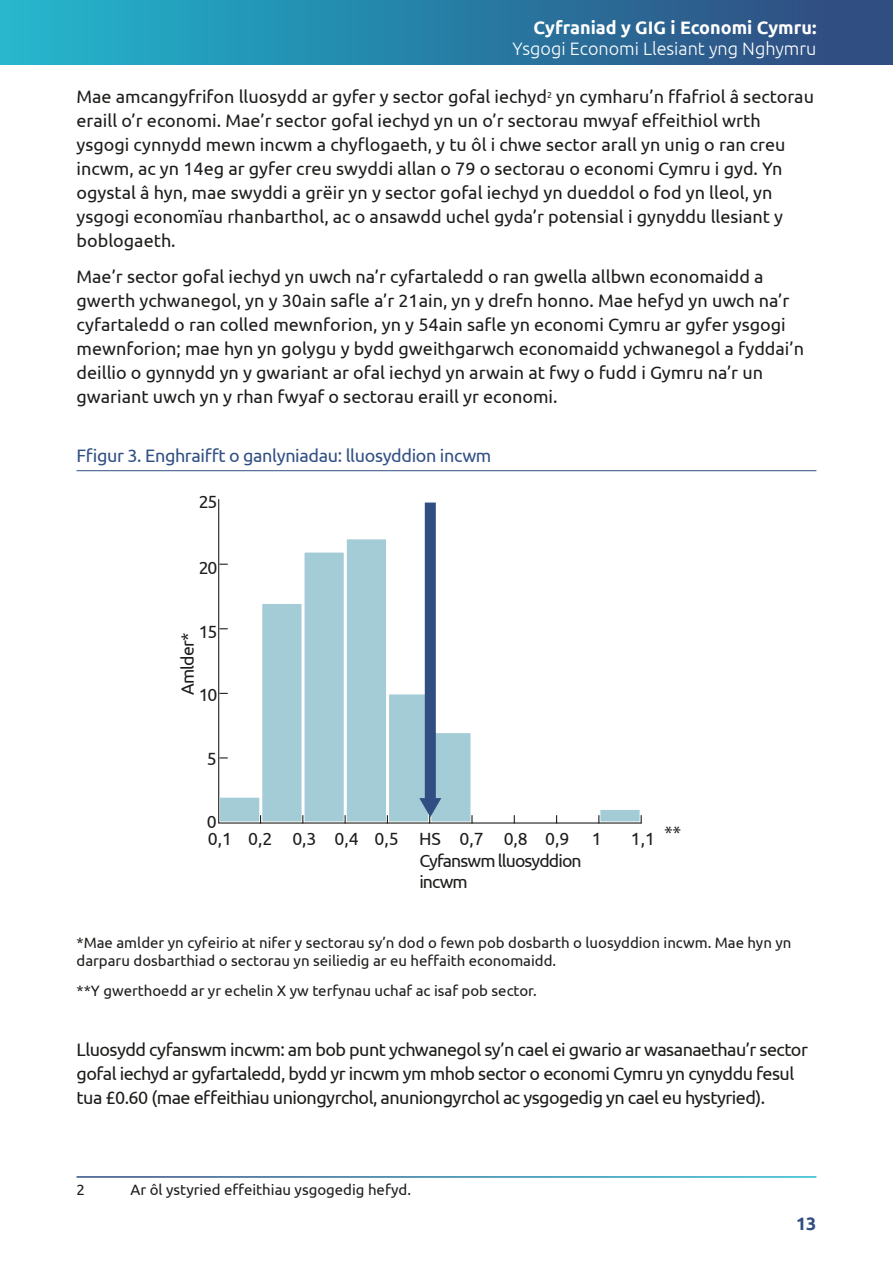
<style>
.page{position:relative;width:893px;height:1263px;background:#fff}
.page>*{position:absolute;margin:0;border:0;box-sizing:border-box;transform-origin:0 0}
.t1{font:19.8px "Myriad Pro";color:#1d1d1b}
.t2{font:18px/24px "Ubuntu";color:#1d1d1b}
.t3{font:18px/24px "Ubuntu";letter-spacing:-.03em;color:#1d1d1b}
.Figure_heading{font:18px "Ubuntu";letter-spacing:-.02em;color:#325084}
.t4{font:300 18px "Ubuntu";color:#fff}
.t5{font:700 18px "Ubuntu";color:#fff}
.t6{font:700 18px "Ubuntu";color:#304e82}
.t7{font:17.7px/16.2px "Ubuntu";letter-spacing:-.05em;color:#1d1d1b}
.Footnote_text{font:15px/18px "Ubuntu";color:#1d1d1b}
</style>
<div class="page">
<div style="left:0;top:0;width:893px;height:65px;background:linear-gradient(to right,#21b7ce,#2f467d)"></div>
<hr style="left:77px;top:470px;width:739px;height:1px;background:#325084">
<svg style="left:218px;top:499px;width:424px;height:325px"></svg>
<p class="t5" style="left:534px;top:17px;width:284px">Cyfraniad y GIG i Economi Cymru:</p>
<p class="t4" style="left:512px;top:38px;width:305px">Ysgogi Economi Llesiant yng Nghymru</p>
<p class="t2" style="left:77px;top:84px;width:739px">Mae amcangyfrifon lluosydd ar gyfer y sector gofal iechyd<sup>2</sup> yn cymharu’n ffafriol â sectorau eraill o’r economi. Mae’r sector gofal iechyd yn un o’r sectorau mwyaf effeithiol wrth ysgogi cynnydd mewn incwm a chyflogaeth, y tu ôl i chwe sector arall yn unig o ran creu incwm, ac yn 14eg ar gyfer creu swyddi allan o 79 o sectorau o economi Cymru i gyd. Yn ogystal â hyn, mae swyddi a grëir yn y sector gofal iechyd yn dueddol o fod yn lleol, yn ysgogi economïau rhanbarthol, ac o ansawdd uchel gyda’r potensial i gynyddu llesiant y boblogaeth.</p>
<p class="t2" style="left:77px;top:264px;width:729px">Mae’r sector gofal iechyd yn uwch na’r cyfartaledd o ran gwella allbwn economaidd a gwerth ychwanegol, yn y 30ain safle a’r 21ain, yn y drefn honno. Mae hefyd yn uwch na’r cyfartaledd o ran colled mewnforion, yn y 54ain safle yn economi Cymru ar gyfer ysgogi mewnforion; mae hyn yn golygu y bydd gweithgarwch economaidd ychwanegol a fyddai’n deillio o gynnydd yn y gwariant ar ofal iechyd yn arwain at fwy o fudd i Gymru na’r un gwariant uwch yn y rhan fwyaf o sectorau eraill yr economi.</p>
<p class="Figure_heading" style="left:77px;top:444px;width:416px">Ffigur 3. Enghraifft o ganlyniadau: lluosyddion incwm</p>
<p class="t7" style="left:199px;top:493px;width:20px">25</p>
<p class="t7" style="left:199px;top:559px;width:20px">20</p>
<p class="t7" style="left:199px;top:623px;width:20px">15</p>
<p class="t7" style="left:179px;top:695px;width:64px;rotate:-90deg">Amlder*</p>
<p class="t7" style="left:199px;top:686px;width:20px">10</p>
<p class="t7" style="left:207px;top:750px;width:11px">5</p>
<p class="t7" style="left:207px;top:813px;width:364px">0<br>0,1 0,2 0,3 0,4 0,5 HS 0,7 0,8 0,9</p>
<p class="t7" style="left:419px;top:849px;width:164px;line-height:21.1px">Cyfanswm lluosyddion incwm</p>
<p class="t7" style="left:592px;top:830px;width:11px">1</p>
<p class="t7" style="left:631px;top:830px;width:26px">1,1</p>
<p class="t1" style="left:664px;top:821px;width:18px">**</p>
<p class="Footnote_text" style="left:77px;top:933px;width:716px">*Mae amlder yn cyfeirio at nifer y sectorau sy’n dod o fewn pob dosbarth o luosyddion incwm. Mae hyn yn darparu dosbarthiad o sectorau yn seiliedig ar eu heffaith economaidd.</p>
<p class="Footnote_text" style="left:77px;top:981px;width:462px">**Y gwerthoedd ar yr echelin X yw terfynau uchaf ac isaf pob sector.</p>
<p class="t3" style="left:77px;top:1037px;width:733px">Lluosydd cyfanswm incwm: am bob punt ychwanegol sy’n cael ei gwario ar wasanaethau’r sector gofal iechyd ar gyfartaledd, bydd yr incwm ym mhob sector o economi Cymru yn cynyddu fesul tua £0.60 (mae effeithiau uniongyrchol, anuniongyrchol ac ysgogedig yn cael eu hystyried).</p>
<p class="Footnote_text" style="left:77px;top:1180px;width:10px">2</p>
<p class="Footnote_text" style="left:131px;top:1180px;width:282px">Ar ôl ystyried effeithiau ysgogedig hefyd.</p>
<p class="t6" style="left:796px;top:1212px;width:22px">13</p>
</div>
